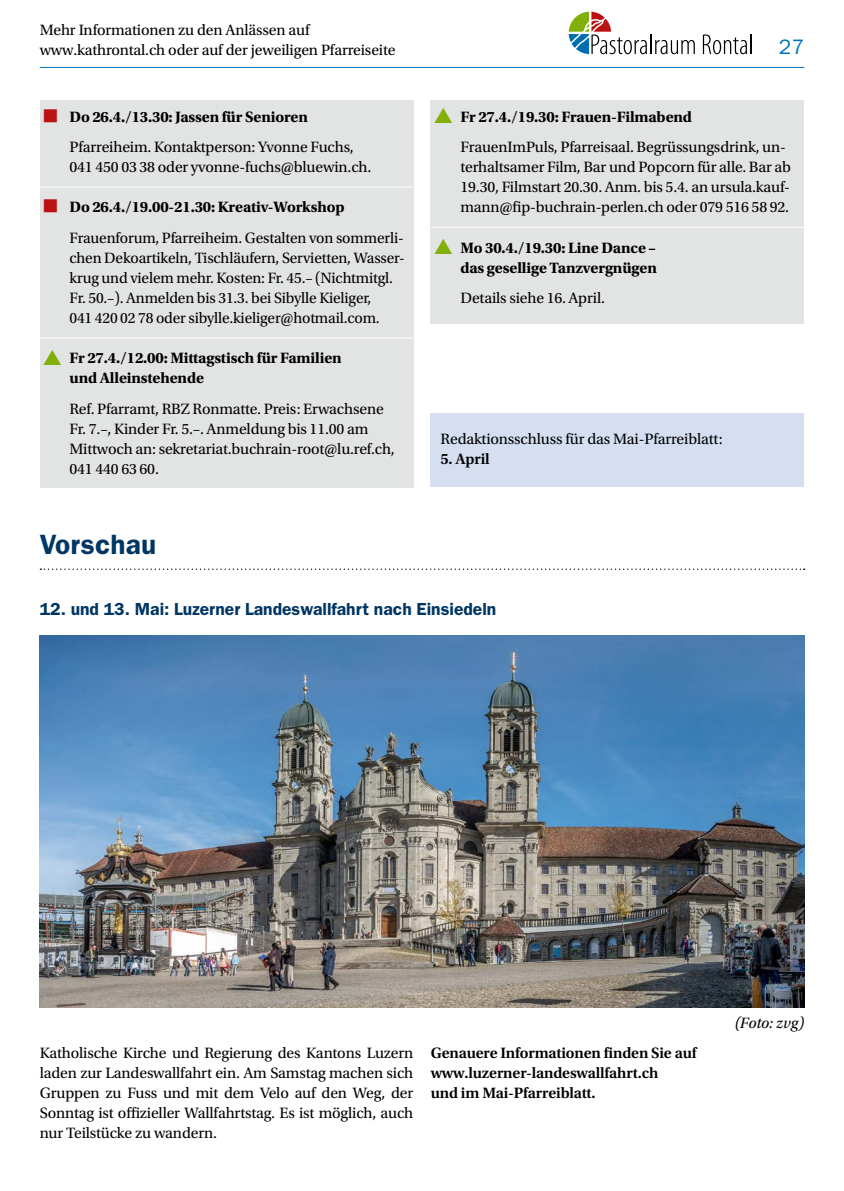
<style>
.page{position:relative;width:844px;height:1191px;background:#fff}
.page>*{position:absolute;margin:0;border:0;box-sizing:border-box;transform-origin:0 0}
.t1{font:600 28px "ITC Franklin Gothic Std";letter-spacing:.01em;color:#003664}
.t2{font:21px "ITC Franklin Gothic Std";color:#0075bb}
.t3{font:600 17.5px "ITC Franklin Gothic Std";color:#003664}
.t4{font:15.75px/20.1px "Utopia Std";letter-spacing:-.01em;color:#000}
.t5{font:700 15.75px/20.1px "Utopia Std";letter-spacing:-.01em;color:#000}
.t6{font:600 15.75px/20.1px "Utopia Std";letter-spacing:-.01em;color:#000}
.t7{font:italic 15.75px "Utopia Std";letter-spacing:-.005em;color:#000}
</style>
<div class="page">
<svg style="left:568px;top:12px;width:126px;height:42px"></svg>
<svg style="left:702px;top:34px;width:49px;height:20px"></svg>
<hr style="left:40px;top:67px;width:764px;height:1px;background:#0075bb">
<div style="left:40px;top:100px;width:373px;height:387px;background:#e2e3e3"></div>
<div style="left:430px;top:100px;width:374px;height:224px;background:#e2e3e3"></div>
<hr style="left:40px;top:187px;width:373px;height:1px;background:#fff">
<hr style="left:40px;top:338px;width:373px;height:1px;background:#fff">
<div style="left:430px;top:413px;width:374px;height:74px;background:#d5dff1"></div>
<svg style="left:40px;top:568px;width:764px;height:2px"></svg>
<img style="left:40px;top:635px;width:764px;height:372px">
<hr style="left:430px;top:227px;width:374px;height:1px;background:#fff">
<p class="t4" style="left:40px;top:20px;width:357px">Mehr Informationen zu den Anlässen auf www.kathrontal.ch oder auf der jeweiligen Pfarreiseite</p>
<p class="t5" style="left:69px;top:107px;width:240px">Do 26.4./13.30: Jassen für Senioren</p>
<p class="t4" style="left:69px;top:137px;width:303px">Pfarreiheim. Kontaktperson: Yvonne Fuchs,<br>041 450 03 38 oder yvonne-fuchs@bluewin.ch.</p>
<p class="t5" style="left:69px;top:197px;width:276px">Do 26.4./19.00-21.30: Kreativ-Workshop</p>
<p class="t4" style="left:69px;top:228px;width:337px">Frauenforum, Pfarreiheim. Gestalten von sommerli&shy;chen Dekoartikeln, Tischläufern, Servietten, Wasser&shy;krug und vielem mehr. Kosten: Fr. 45.– (Nichtmitgl.<br>Fr. 50.–). Anmelden bis 31.3. bei Sibylle Kieliger,<br>041 420 02 78 oder sibylle.kieliger@hotmail.com.</p>
<p class="t5" style="left:69px;top:348px;width:274px">Fr 27.4./12.00: Mittagstisch für Familien und Alleinstehende</p>
<p class="t4" style="left:69px;top:399px;width:327px">Ref. Pfarramt, RBZ Ronmatte. Preis: Erwachsene Fr. 7.–, Kinder Fr. 5.–. Anmeldung bis 11.00 am Mittwoch an: sekretariat.buchrain-root@lu.ref.ch, 041 440 63 60.</p>
<h1 class="t1" style="left:40px;top:527px;width:118px">Vorschau</h1>
<h2 class="t2" style="left:778px;top:35px;width:27px">27</h2>
<p class="t5" style="left:460px;top:107px;width:233px">Fr 27.4./19.30: Frauen-Filmabend</p>
<p class="t4" style="left:460px;top:137px;width:332px">FrauenImPuls, Pfarreisaal. Begrüssungsdrink, un&shy;terhaltsamer Film, Bar und Popcorn für alle. Bar ab 19.30, Filmstart 20.30. Anm. bis 5.4. an ursula.kauf&shy;mann@fip-buchrain-perlen.ch oder 079 516 58 92.</p>
<p class="t5" style="left:460px;top:237px;width:198px">Mo 30.4./19.30: Line Dance – das gesellige Tanzvergnügen</p>
<p class="t4" style="left:460px;top:288px;width:146px">Details siehe 16. April.</p>
<p class="t4" style="left:440px;top:429px;width:284px">Redaktionsschluss für das Mai-Pfarreiblatt:</p>
<p class="t6" style="left:440px;top:449px;width:51px">5. April</p>
<p class="t3" style="left:40px;top:598px;width:458px">12. und 13. Mai: Luzerner Landeswallfahrt nach Einsiedeln</p>
<p class="t4" style="left:40px;top:1043px;width:375px;text-align:justify">Katholische Kirche und Regierung des Kantons Luzern laden zur Landeswallfahrt ein. Am Samstag machen sich Gruppen zu Fuss und mit dem Velo auf den Weg, der Sonntag ist offizieller Wallfahrtstag. Es ist möglich, auch nur Teilstücke zu wandern.</p>
<p class="t6" style="left:430px;top:1043px;width:267px">Genauere Informationen finden Sie auf www.luzerner-landeswallfahrt.ch<br>und im Mai-Pfarreiblatt.</p>
<p class="t7" style="left:734px;top:1014px;width:71px">(Foto: zvg)</p>
</div>
